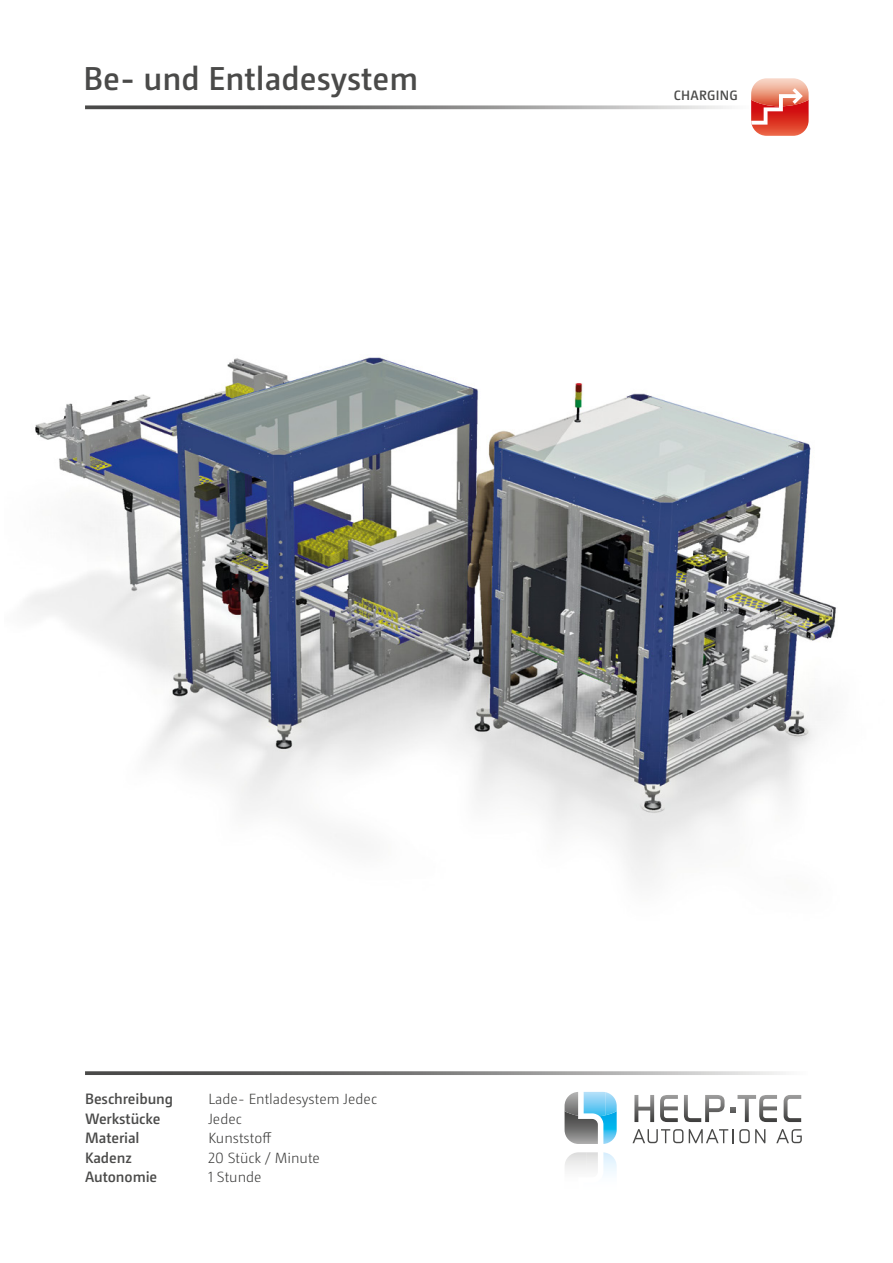
<style>
.page{position:relative;width:893px;height:1263px;background:#fff}
.page>*{position:absolute;margin:0;border:0;box-sizing:border-box;transform-origin:0 0}
.t1{font:600 33px "Camingo Dos Pro";color:#4a4a49}
.t2{font:600 15px "Camingo Dos Pro";letter-spacing:-.005em;color:#4a4a49}
.t3{font:300 14.7px "Camingo Dos Pro";color:#3c3c3b}
.t4{font:600 13.5px "Camingo Dos Pro";letter-spacing:.02em;color:#4a4a49}
</style>
<div class="page">
<svg style="left:565px;top:1092px;width:52px;height:52px"></svg>
<img style="left:584px;top:1092px;width:33px;height:24px">
<svg style="left:634px;top:1095px;width:20px;height:27px"></svg>
<svg style="left:660px;top:1095px;width:18px;height:27px"></svg>
<svg style="left:684px;top:1095px;width:40px;height:27px"></svg>
<svg style="left:731px;top:1095px;width:46px;height:27px"></svg>
<svg style="left:784px;top:1095px;width:17px;height:27px"></svg>
<svg style="left:632px;top:1129px;width:51px;height:14px"></svg>
<svg style="left:689px;top:1129px;width:76px;height:14px"></svg>
<img style="left:603px;top:1152px;width:14px;height:22px">
<svg style="left:776px;top:1129px;width:26px;height:14px"></svg>
<svg style="left:85px;top:105px;width:644px;height:4px;background:#969595"></svg>
<svg style="left:85px;top:1071px;width:701px;height:4px;background:#909090"></svg>
<img style="left:752px;top:106px;width:57px;height:30px">
<img style="left:752px;top:78px;width:57px;height:28px">
<svg style="left:751px;top:88px;width:52px;height:37px;background:#e36b5f"></svg>
<img style="left:27px;top:357px;width:809px;height:526px">
<h1 class="t1" style="left:83px;top:59px;width:336px">Be- und Entladesystem</h1>
<p class="t4" style="left:674px;top:88px;width:65px">CHARGING</p>
<p class="t2" style="left:85px;top:1090px;width:90px">Beschreibung</p>
<p class="t3" style="left:208px;top:1091px;width:170px">Lade- Entladesystem Jedec</p>
<p class="t2" style="left:85px;top:1109px;width:77px">Werkstücke</p>
<p class="t3" style="left:208px;top:1110px;width:35px">Jedec</p>
<p class="t2" style="left:85px;top:1129px;width:56px">Material</p>
<p class="t3" style="left:208px;top:1130px;width:65px">Kunststoff</p>
<p class="t2" style="left:85px;top:1148px;width:48px">Kadenz</p>
<p class="t3" style="left:208px;top:1149px;width:113px">20 Stück / Minute</p>
<p class="t2" style="left:85px;top:1168px;width:74px">Autonomie</p>
<p class="t3" style="left:208px;top:1169px;width:55px">1 Stunde</p>
</div>
